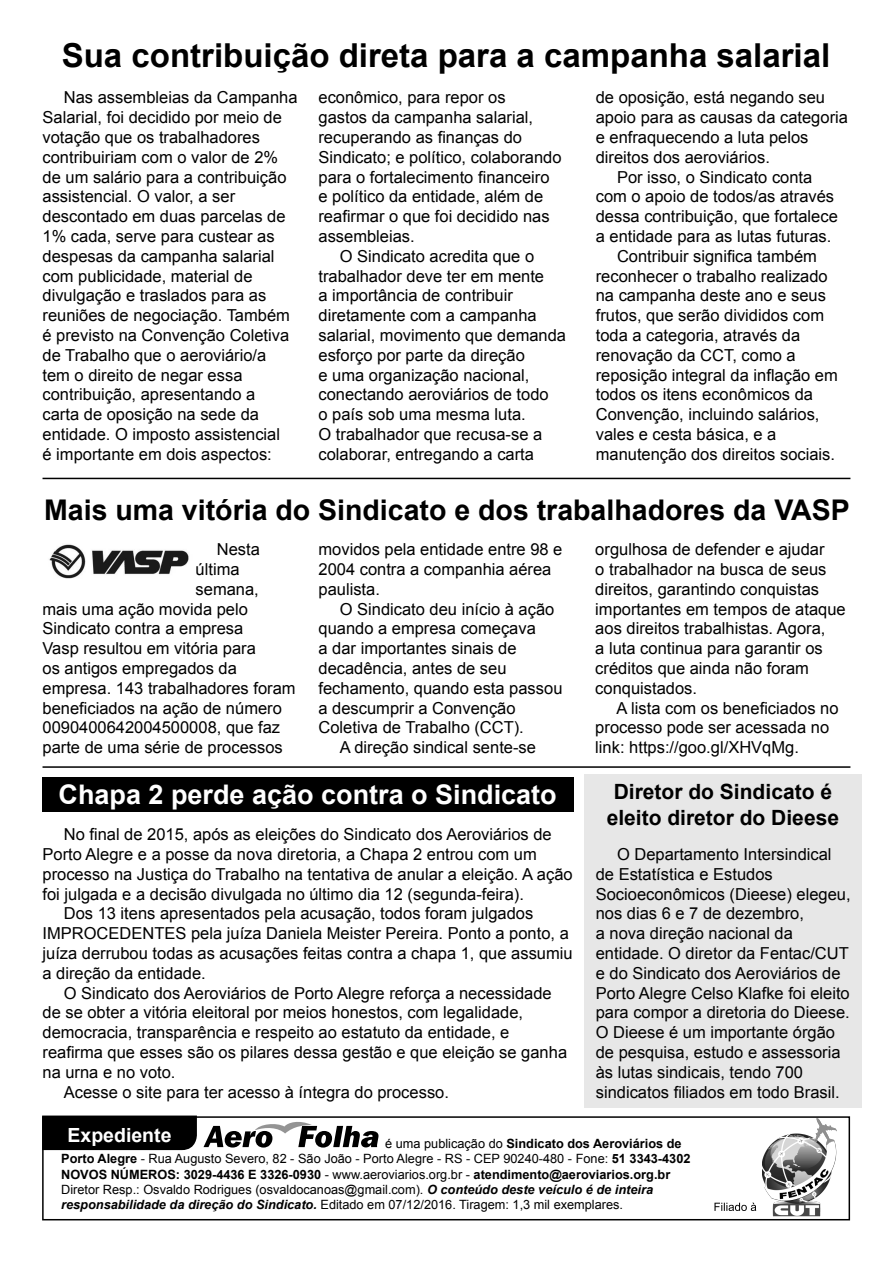
<style>
.page{position:relative;width:893px;height:1263px;background:#fff}
.page>*{position:absolute;margin:0;border:0;box-sizing:border-box;transform-origin:0 0}
.t1{font:700 33px "Arial";color:#000}
.t2{font:700 28.5px "Arial";color:#000}
.t3{font:700 27px "Arial";color:#fff}
.t4{font:700 21px/25.2px "Arial";color:#000;text-align:center}
.t5{font:700 19.5px "Arial";color:#fff}
.t6{font:16.5px/19.8px "Arial";color:#000}
.t7{font:12.75px/15.3px "Arial";color:#000}
.s1{font-weight:700}
.s2{font-weight:700;font-style:italic}
</style>
<div class="page">
<div style="left:43px;top:777px;width:531px;height:34px;background:#000"></div>
<div style="left:585px;top:774px;width:277px;height:333px;background:#e7e7e7"></div>
<div style="left:42px;top:1116px;width:808px;height:104px;border:2px solid #000"></div>
<svg style="left:714px;top:1203px;width:42px;height:8px"></svg>
<img style="left:762px;top:1117px;width:75px;height:99px">
<div style="left:42px;top:1115px;width:155px;height:35px;background:#000"></div>
<svg style="left:203px;top:1122px;width:175px;height:25px"></svg>
<hr style="left:43px;top:478px;width:807px;height:1px;background:#000">
<hr style="left:43px;top:766px;width:807px;height:2px;background:#000">
<img style="left:49px;top:544px;width:140px;height:35px">
<p class="t1" style="left:62px;top:33px;width:770px">Sua contribuição direta para a campanha salarial</p>
<p class="t6" style="left:43px;top:88px;width:257px;text-indent:21px">Nas assembleias da Campanha<br>Salarial, foi decidido por meio de votação que os trabalhadores contribuiriam com o valor de 2% de um salário para a contribuição assistencial. O valor, a ser descontado em duas parcelas de<br>1% cada, serve para custear as despesas da campanha salarial com publicidade, material de divulgação e traslados para as reuniões de negociação. Também é previsto na Convenção Coletiva de Trabalho que o aeroviário/a tem o direito de negar essa contribuição, apresentando a<br>carta de oposição na sede da entidade. O imposto assistencial<br>é importante em dois aspectos:</p>
<p class="t6" style="left:318px;top:88px;width:245px">econômico, para repor os<br>gastos da campanha salarial, recuperando as finanças do<br>Sindicato; e político, colaborando para o fortalecimento financeiro e político da entidade, além de reafirmar o que foi decidido nas assembleias.</p>
<p class="t6" style="left:596px;top:88px;width:254px">de oposição, está negando seu apoio para as causas da categoria e enfraquecendo a luta pelos direitos dos aeroviários.</p>
<p class="t6" style="left:596px;top:167px;width:244px;text-align:center">Por isso, o Sindicato conta<br>com o apoio de todos/as através dessa contribuição, que fortalece a entidade para as lutas futuras.</p>
<p class="t6" style="left:596px;top:246px;width:244px;text-indent:21px">Contribuir significa também reconhecer o trabalho realizado na campanha deste ano e seus frutos, que serão divididos com toda a categoria, através da renovação da CCT, como a reposição integral da inflação em todos os itens econômicos da<br>Convenção, incluindo salários, vales e cesta básica, e a manutenção dos direitos sociais.</p>
<p class="t6" style="left:318px;top:246px;width:249px;text-indent:21px">O Sindicato acredita que o trabalhador deve ter em mente<br>a importância de contribuir diretamente com a campanha salarial, movimento que demanda esforço por parte da direção<br>e uma organização nacional, conectando aeroviários de todo<br>o país sob uma mesma luta.<br>O trabalhador que recusa-se a colaborar, entregando a carta</p>
<p class="t2" style="left:44px;top:491px;width:807px">Mais uma vitória do Sindicato e dos trabalhadores da VASP</p>
<p class="t6" style="left:217px;top:540px;width:45px">Nesta</p>
<p class="t6" style="left:196px;top:559px;width:46px">última</p>
<p class="t6" style="left:196px;top:579px;width:65px">semana,</p>
<p class="t6" style="left:43px;top:599px;width:207px">mais uma ação movida pelo</p>
<p class="t6" style="left:43px;top:619px;width:202px">Sindicato contra a empresa</p>
<p class="t6" style="left:43px;top:639px;width:215px">Vasp resultou em vitória para</p>
<p class="t6" style="left:43px;top:658px;width:196px">os antigos empregados da</p>
<p class="t6" style="left:43px;top:678px;width:255px">empresa. 143 trabalhadores foram</p>
<p class="t6" style="left:43px;top:698px;width:241px">beneficiados na ação de número</p>
<p class="t6" style="left:43px;top:718px;width:239px">0090400642004500008, que faz</p>
<p class="t6" style="left:43px;top:738px;width:242px">parte de uma série de processos</p>
<p class="t6" style="left:595px;top:540px;width:252px">orgulhosa de defender e ajudar<br>o trabalhador na busca de seus direitos, garantindo conquistas importantes em tempos de ataque aos direitos trabalhistas. Agora,<br>a luta continua para garantir os créditos que ainda não foram conquistados.</p>
<p class="t6" style="left:595px;top:698px;width:245px;text-indent:21px">A lista com os beneficiados no processo pode ser acessada no link: https://goo.gl/XHVqMg.</p>
<p class="t4" style="left:607px;top:780px;width:234px">Diretor do Sindicato é eleito diretor do Dieese</p>
<p class="t6" style="left:596px;top:844px;width:256px;text-indent:21px">O Departamento Intersindical de Estatística e Estudos<br>Socioeconômicos (Dieese) elegeu, nos dias 6 e 7 de dezembro,<br>a nova direção nacional da entidade. O diretor da Fentac/CUT e do Sindicato dos Aeroviários de<br>Porto Alegre Celso Klafke foi eleito para compor a diretoria do Dieese.<br>O Dieese é um importante órgão de pesquisa, estudo e assessoria às lutas sindicais, tendo 700 sindicatos filiados em todo Brasil.</p>
<p class="t6" style="left:318px;top:540px;width:245px">movidos pela entidade entre 98 e<br>2004 contra a companhia aérea paulista.</p>
<p class="t6" style="left:318px;top:599px;width:245px;text-indent:21px">O Sindicato deu início à ação quando a empresa começava<br>a dar importantes sinais de decadência, antes de seu fechamento, quando esta passou a descumprir a Convenção<br>Coletiva de Trabalho (CCT).</p>
<p class="t6" style="left:340px;top:738px;width:198px">A direção sindical sente-se</p>
<p class="t3" style="left:59px;top:776px;width:500px">Chapa 2 perde ação contra o Sindicato</p>
<p class="t6" style="left:43px;top:825px;width:532px;text-indent:21px">No final de 2015, após as eleições do Sindicato dos Aeroviários de Porto Alegre e a posse da nova diretoria, a Chapa 2 entrou com um processo na Justiça do Trabalho na tentativa de anular a eleição. A ação foi julgada e a decisão divulgada no último dia 12 (segunda-feira).</p>
<p class="t6" style="left:43px;top:904px;width:532px;text-indent:21px">Dos 13 itens apresentados pela acusação, todos foram julgados IMPROCEDENTES pela juíza Daniela Meister Pereira. Ponto a ponto, a juíza derrubou todas as acusações feitas contra a chapa 1, que assumiu a direção da entidade.</p>
<p class="t6" style="left:43px;top:983px;width:526px;text-indent:21px">O Sindicato dos Aeroviários de Porto Alegre reforça a necessidade de se obter a vitória eleitoral por meios honestos, com legalidade, democracia, transparência e respeito ao estatuto da entidade, e reafirma que esses são os pilares dessa gestão e que eleição se ganha na urna e no voto.</p>
<p class="t6" style="left:64px;top:1082px;width:387px">Acesse o site para ter acesso à íntegra do processo.</p>
<p class="t5" style="left:67px;top:1122px;width:106px">Expediente</p>
<p class="t7" style="left:61px;top:1136px;width:631px;text-indent:324px">é uma publicação do <span class="s1">Sindicato dos Aeroviários de<br>Porto Alegre</span> - Rua Augusto Severo, 82 - São João - Porto Alegre - RS - CEP 90240-480 - Fone: <span class="s1">51 3343-4302</span></p>
<p class="t7" style="left:61px;top:1166px;width:611px"><span class="s1">NOVOS NÚMEROS: 3029-4436 E 3326-0930</span> - www.aeroviarios.org.br - <span class="s1">atendimento@aeroviarios.org.br<br></span>Diretor Resp.: Osvaldo Rodrigues (osvaldocanoas@gmail.com). <span class="s2">O conteúdo deste veículo é de inteira responsabilidade da direção do Sindicato.</span> Editado em 07/12/2016. Tiragem: 1,3 mil exemplares.</p>
</div>
